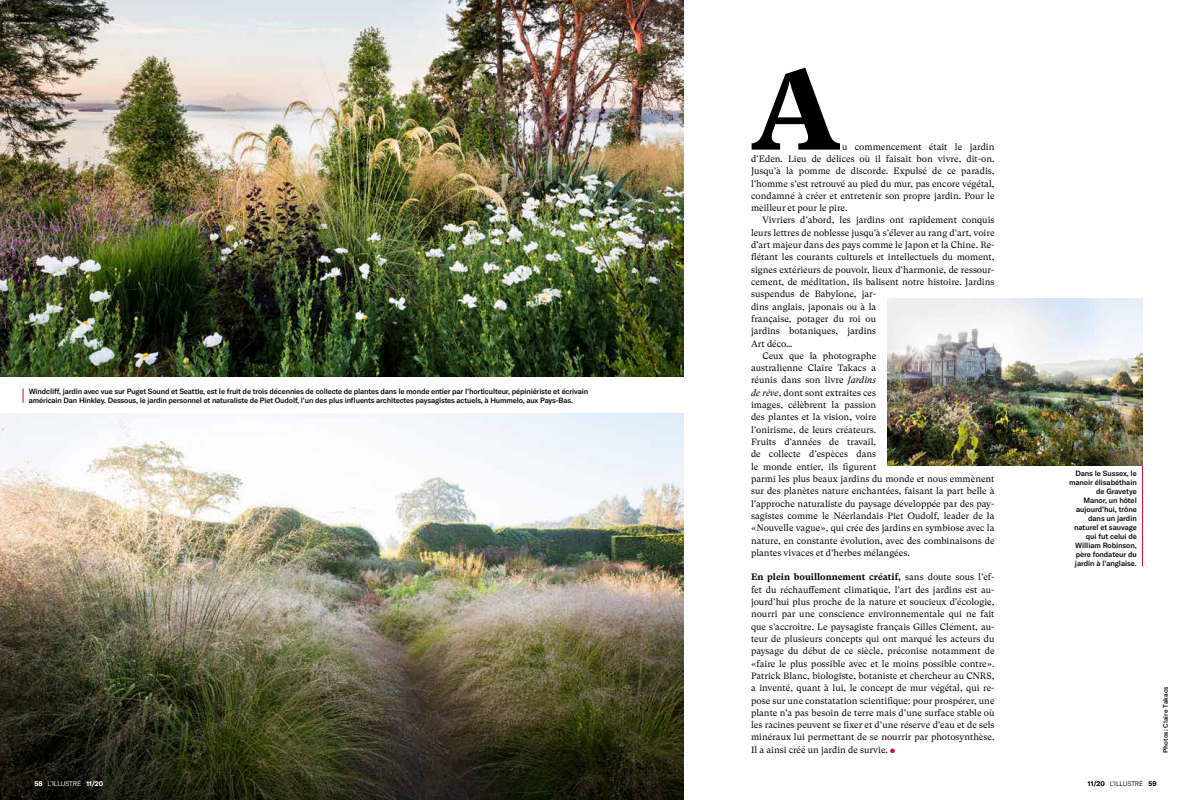
<style>
.page{position:relative;width:1191px;height:800px;background:#fff}
.page>*{position:absolute;margin:0;border:0;box-sizing:border-box;transform-origin:0 0}
.t1{font:900 113px "GT Super Text";color:#000}
.t2{font:9.2px/12.3px "GT Super Text";color:#000;text-align:justify}
.t3{font:500 7.5px/9px "GT America";letter-spacing:-.02em;color:#000;text-align:right}
.t4{font:300 6.7px "GT America";letter-spacing:-.02em;color:#000}
.t5{font:300 6.7px "GT America";letter-spacing:-.02em;color:#fff}
.t6{font:500 6.5px "GT America";letter-spacing:.01em;color:#000}
.s1{font-weight:700}
.s2{font-style:italic}
.s3{font-family:"GT America";font-size:6px;color:#d5072d}
</style>
<div class="page">
<hr style="left:1142px;top:423px;width:1px;height:143px;background:#d5072d">
<svg style="left:23px;top:388px;width:1px;height:14px"></svg>
<img style="left:0;top:0;width:684px;height:376px">
<img style="left:0;top:413px;width:684px;height:386px">
<img style="left:887px;top:298px;width:255px;height:167px">
<p class="t3" style="left:29px;top:386px;width:561px;text-align:left">Windcliff, jardin avec vue sur Puget Sound et Seattle, est le fruit de trois décennies de collecte de plantes dans le monde entier par l’horticulteur, pépiniériste et écrivain américain Dan Hinkley. Dessous, le jardin personnel et naturaliste de Piet Oudolf, l’un des plus influents architectes paysagistes actuels, à Hummelo, aux Pays-Bas.</p>
<p class="t5" style="left:34px;top:779px;width:70px"><span class="s1">58</span> L’ILLUSTRÉ <span class="s1">11/20</span></p>
<h1 class="t1" style="left:751px;top:46px;width:91px">A</h1>
<p class="t2" style="left:751px;top:140px;width:245px;text-indent:91px">u commencement était le jardin d’Eden. Lieu de délices où il faisait bon vivre, dit-on.<br>Jusqu’à la pomme de discorde. Expulsé de ce paradis, l’homme s’est retrouvé au pied du mur, pas encore végétal, condamné à créer et entretenir son propre jardin. Pour le meilleur et pour le pire.</p>
<p class="t2" style="left:762px;top:214px;width:234px">Vivriers d’abord, les jardins ont rapidement conquis</p>
<p class="t2" style="left:751px;top:226px;width:245px">leurs lettres de noblesse jusqu’à s’élever au rang d’art, voire</p>
<p class="t2" style="left:751px;top:239px;width:245px">d’art majeur dans des pays comme le Japon et la Chine. Re-</p>
<p class="t2" style="left:751px;top:251px;width:245px">flétant les courants culturels et intellectuels du moment,</p>
<p class="t2" style="left:751px;top:263px;width:245px">signes extérieurs de pouvoir, lieux d’harmonie, de ressour-</p>
<p class="t2" style="left:751px;top:275px;width:245px">cement, de méditation, ils balisent notre histoire. Jardins</p>
<p class="t2" style="left:751px;top:288px;width:127px">suspendus de Babylone, jar-</p>
<p class="t2" style="left:751px;top:300px;width:127px">dins anglais, japonais ou à la</p>
<p class="t2" style="left:751px;top:312px;width:127px">française, potager du roi ou</p>
<p class="t2" style="left:751px;top:325px;width:127px">jardins botaniques, jardins</p>
<p class="t2" style="left:751px;top:337px;width:43px">Art déco…</p>
<p class="t2" style="left:762px;top:349px;width:115px">Ceux que la photographe</p>
<p class="t2" style="left:751px;top:362px;width:127px">australienne Claire Takacs a</p>
<p class="t2" style="left:751px;top:374px;width:127px">réunis dans son livre <span class="s2">Jardins</span></p>
<p class="t2" style="left:751px;top:386px;width:127px"><span class="s2">de rêve</span>, dont sont extraites ces</p>
<p class="t2" style="left:751px;top:398px;width:127px">images, célèbrent la passion</p>
<p class="t2" style="left:751px;top:411px;width:127px">des plantes et la vision, voire</p>
<p class="t2" style="left:751px;top:423px;width:127px">l’onirisme, de leurs créateurs.</p>
<p class="t2" style="left:751px;top:435px;width:127px">Fruits d’années de travail,</p>
<p class="t2" style="left:751px;top:448px;width:127px">de collecte d’espèces dans</p>
<p class="t2" style="left:751px;top:460px;width:127px">le monde entier, ils figurent</p>
<p class="t2" style="left:751px;top:472px;width:245px">parmi les plus beaux jardins du monde et nous emmènent</p>
<p class="t2" style="left:751px;top:485px;width:245px">sur des planètes nature enchantées, faisant la part belle à</p>
<p class="t2" style="left:751px;top:497px;width:245px">l’approche naturaliste du paysage développée par des pay-</p>
<p class="t2" style="left:751px;top:509px;width:245px">sagistes comme le Néerlandais Piet Oudolf, leader de la</p>
<p class="t2" style="left:751px;top:521px;width:245px">«Nouvelle vague», qui crée des jardins en symbiose avec la</p>
<p class="t2" style="left:751px;top:534px;width:245px">nature, en constante évolution, avec des combinaisons de</p>
<p class="t2" style="left:751px;top:546px;width:160px">plantes vivaces et d’herbes mélangées.</p>
<p class="t2" style="left:751px;top:571px;width:245px"><span class="s1">En plein bouillonnement créatif,</span> sans doute sous l’ef&shy;fet du réchauffement climatique, l’art des jardins est au&shy;jourd’hui plus proche de la nature et soucieux d’écologie, nourri par une conscience environnementale qui ne fait que s’accroître. Le paysagiste français Gilles Clément, au&shy;teur de plusieurs concepts qui ont marqué les acteurs du paysage du début de ce siècle, préconise notamment de «faire le plus possible avec et le moins possible contre».<br>Patrick Blanc, biologiste, botaniste et chercheur au CNRS, a inventé, quant à lui, le concept de mur végétal, qui re&shy;pose sur une constatation scientifique: pour prospérer, une plante n’a pas besoin de terre mais d’une surface stable où les racines peuvent se fixer et d’une réserve d’eau et de sels minéraux lui permettant de se nourrir par photosynthèse.<br>Il a ainsi créé un jardin de survie. <span class="s3">●</span></p>
<p class="t3" style="left:1069px;top:469px;width:69px">Dans le Sussex, le manoir élisabéthain de Gravetye<br>Manor, un hôtel aujourd’hui, trône dans un jardin naturel et sauvage qui fut celui de<br>William Robinson, père fondateur du jardin à l’anglaise.</p>
<p class="t6" style="left:1161px;top:752px;width:68px;rotate:-90deg">Photos: Claire Takacs</p>
<p class="t4" style="left:1088px;top:779px;width:70px"><span class="s1">11/20</span> L’ILLUSTRÉ <span class="s1">59</span></p>
</div>
